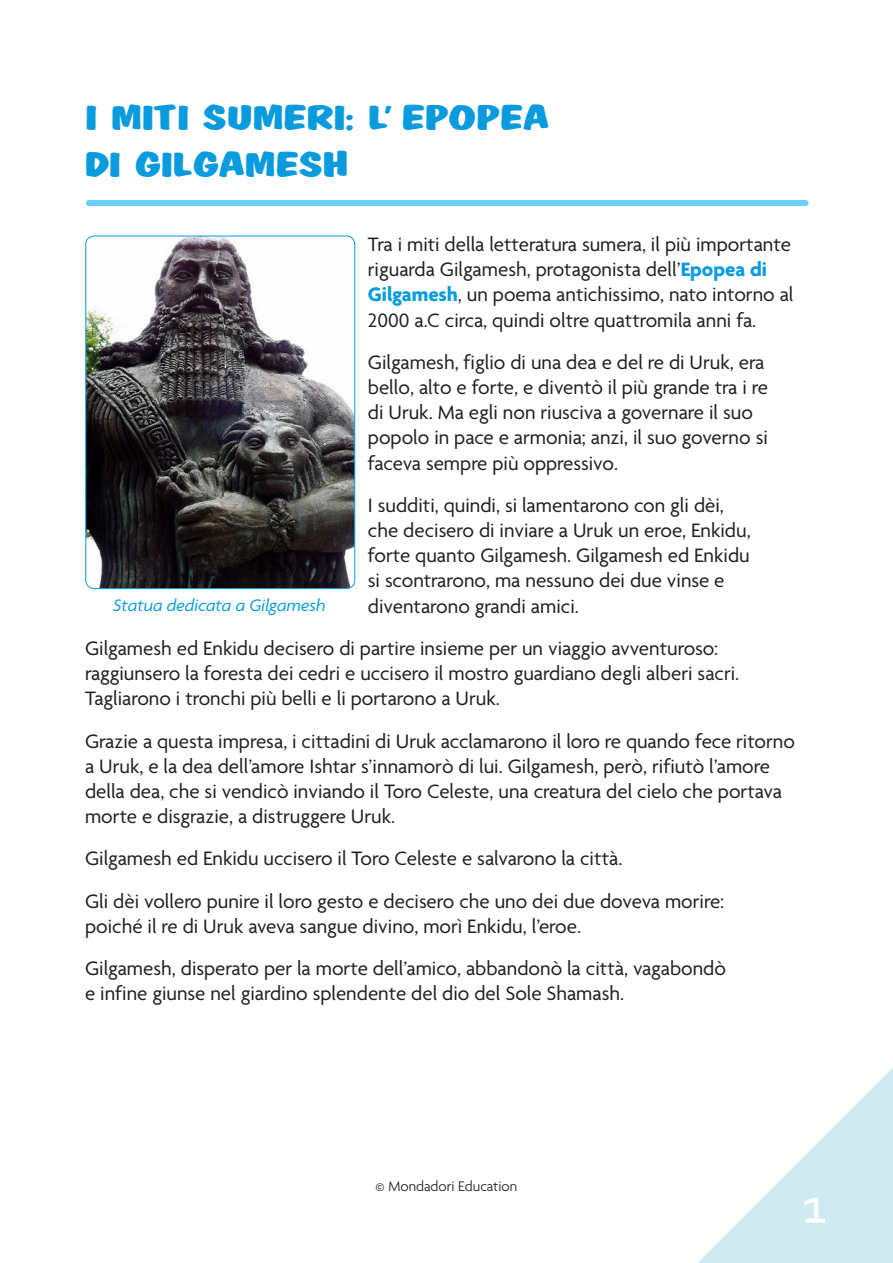
<style>
.page{position:relative;width:893px;height:1263px;background:#fff}
.page>*{position:absolute;margin:0;border:0;box-sizing:border-box;transform-origin:0 0}
.t1{font:54px "Corbel";color:#fff}
.Titolo{font:39px "Rogers";color:#099bdd}
.Testo{font:21px/25.2px "Agenda";color:#231f20}
.Dida{font:italic 18px "Agenda";color:#099bdd}
.t2{font:300 15px "Agenda";color:#231f20}
.s1{font-weight:700;color:#099bdd}
</style>
<div class="page">
<svg style="left:698px;top:1068px;width:195px;height:195px"></svg>
<div style="left:89px;top:200px;width:717px;height:6px;background:#6bcff6"></div>
<img style="left:86px;top:236px;width:269px;height:353px">
<div style="left:85px;top:236px;width:270px;height:353px;border:1px solid #099bdd;border-radius:9px"></div>
<p class="Titolo" style="left:85px;top:96px;width:465px">I MITI SUMERI: L EPOPEA</p>
<p class="Titolo" style="left:85px;top:142px;width:264px">DI GILGAMESH</p>
<p class="Titolo" style="left:384px;top:75px;width:10px">,</p>
<p class="Testo" style="left:368px;top:233px;width:427px">Tra i miti della letteratura sumera, il più importante riguarda Gilgamesh, protagonista dell’<span class="s1">Epopea di Gilgamesh</span>, un poema antichissimo, nato intorno al 2000 a.C circa, quindi oltre quattromila anni fa.</p>
<p class="Testo" style="left:368px;top:351px;width:402px">Gilgamesh, figlio di una dea e del re di Uruk, era bello, alto e forte, e diventò il più grande tra i re di Uruk. Ma egli non riusciva a governare il suo popolo in pace e armonia; anzi, il suo governo si faceva sempre più oppressivo.</p>
<p class="Testo" style="left:368px;top:494px;width:384px">I sudditi, quindi, si lamentarono con gli dèi, che decisero di inviare a Uruk un eroe, Enkidu, forte quanto Gilgamesh. Gilgamesh ed Enkidu si scontrarono, ma nessuno dei due vinse e diventarono grandi amici.</p>
<p class="Testo" style="left:85px;top:637px;width:656px">Gilgamesh ed Enkidu decisero di partire insieme per un viaggio avventuroso: raggiunsero la foresta dei cedri e uccisero il mostro guardiano degli alberi sacri.<br>Tagliarono i tronchi più belli e li portarono a Uruk.</p>
<p class="Testo" style="left:85px;top:729px;width:711px">Grazie a questa impresa, i cittadini di Uruk acclamarono il loro re quando fece ritorno a Uruk, e la dea dell’amore Ishtar s’innamorò di lui. Gilgamesh, però, rifiutò l’amore della dea, che si vendicò inviando il Toro Celeste, una creatura del cielo che portava morte e disgrazie, a distruggere Uruk.</p>
<p class="Testo" style="left:85px;top:847px;width:539px">Gilgamesh ed Enkidu uccisero il Toro Celeste e salvarono la città.</p>
<p class="Testo" style="left:85px;top:889px;width:641px">Gli dèi vollero punire il loro gesto e decisero che uno dei due doveva morire: poiché il re di Uruk aveva sangue divino, morì Enkidu, l’eroe.</p>
<p class="Testo" style="left:85px;top:957px;width:642px">Gilgamesh, disperato per la morte dell’amico, abbandonò la città, vagabondò e infine giunse nel giardino splendente del dio del Sole Shamash.</p>
<p class="Dida" style="left:113px;top:595px;width:214px">Statua dedicata a Gilgamesh</p>
<p class="t2" style="left:376px;top:1178px;width:143px">© Mondadori Education</p>
<p class="t1" style="left:802px;top:1171px;width:26px">1</p>
</div>
